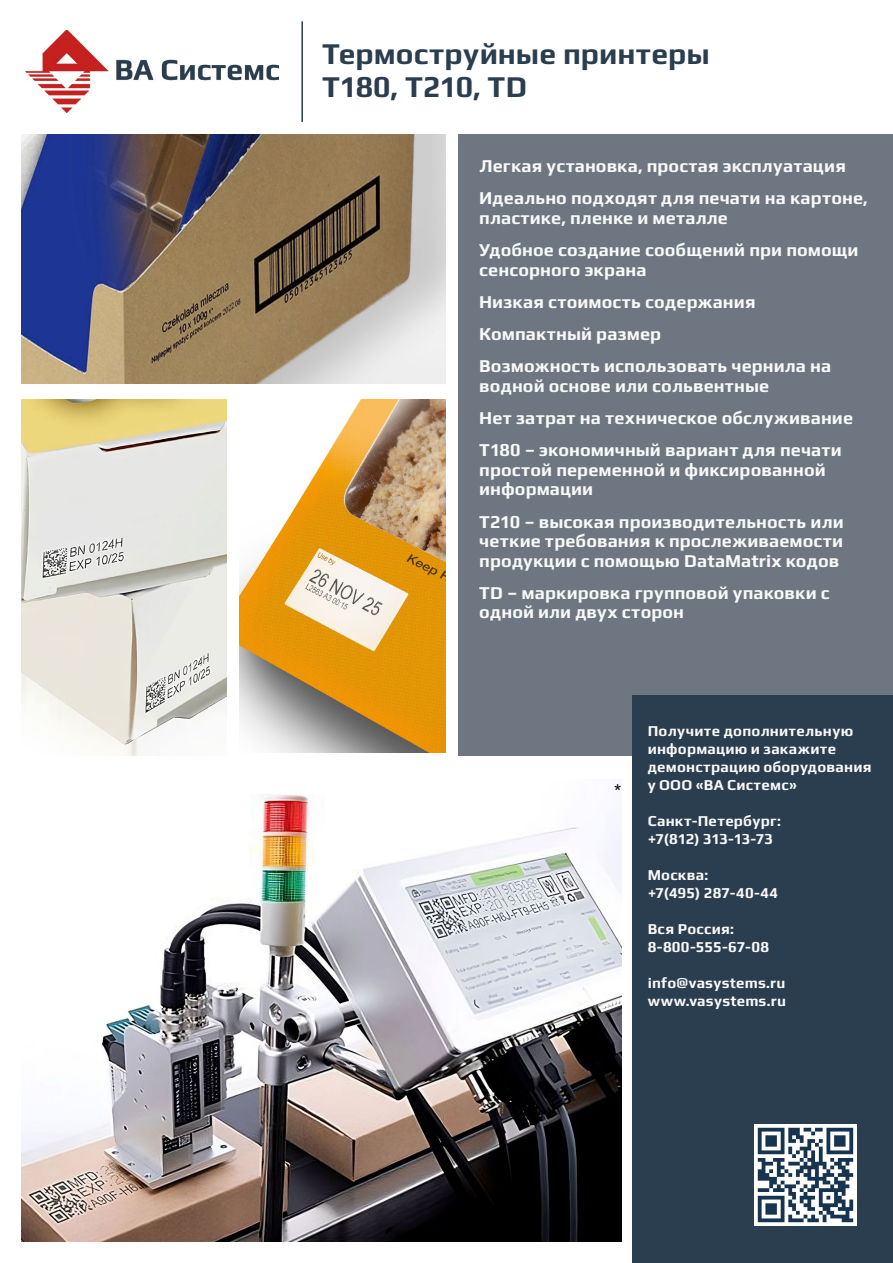
<style>
.page{position:relative;width:893px;height:1263px;background:#fff}
.page>*{position:absolute;margin:0;border:0;box-sizing:border-box;transform-origin:0 0}
.t1{font:700 30px/33px "Play";color:#2b3e4f}
.t2{font:700 18px/32.2px "Play";letter-spacing:.005em;color:#f9f9f9}
.t3{font:18px "Play";color:#000}
.t4{font:700 15px/18px "Play";letter-spacing:.015em;color:#f9f9f9}
</style>
<div class="page">
<div style="left:458px;top:135px;width:435px;height:621px;background:#6e7781"></div>
<div style="left:632px;top:695px;width:261px;height:568px;background:#2b3e4f"></div>
<img style="left:755px;top:1125px;width:101px;height:100px">
<img style="left:26px;top:31px;width:252px;height:81px">
<hr style="left:301px;top:21px;width:2px;height:101px;background:#2b3e4f">
<img style="left:21px;top:794px;width:600px;height:448px">
<img style="left:21px;top:135px;width:424px;height:248px">
<img style="left:21px;top:400px;width:206px;height:356px">
<img style="left:240px;top:400px;width:205px;height:352px">
<h1 class="t1" style="left:322px;top:35px;width:389px">Термоструйные принтеры<br>T180, T210, TD</h1>
<p class="t2" style="left:479px;top:148px;width:390px">Легкая установка, простая эксплуатация<br>Идеально подходят для печати на картоне,</p>
<p class="t2" style="left:479px;top:200px;width:381px">пластике, пленке и металле<br>Удобное создание сообщений при помощи</p>
<p class="t2" style="left:479px;top:252px;width:353px">сенсорного экрана<br>Низкая стоимость содержания<br>Компактный размер<br>Возможность использовать чернила на</p>
<p class="t2" style="left:479px;top:368px;width:375px">водной основе или сольвентные<br>Нет затрат на техническое обслуживание<br>T180 – экономичный вариант для печати</p>
<p class="t2" style="left:479px;top:459px;width:348px;line-height:19.5px">простой переменной и фиксированной информации</p>
<p class="t2" style="left:479px;top:510px;width:366px;line-height:19.5px;text-align:justify">T210 – высокая производительность или четкие требования к прослеживаемости продукции с помощью DataMatrix кодов</p>
<p class="t2" style="left:479px;top:582px;width:352px;line-height:19.5px">TD – маркировка групповой упаковки с одной или двух сторон</p>
<p class="t3" style="left:614px;top:777px;width:9px">*</p>
<p class="t4" style="left:648px;top:721px;width:225px">Получите дополнительную информацию и закажите демонстрацию оборудования у ООО «ВА Системс»</p>
<p class="t4" style="left:648px;top:811px;width:135px">Санкт-Петербург: +7(812) 313-13-73</p>
<p class="t4" style="left:648px;top:865px;width:132px">Москва:<br>+7(495) 287-40-44</p>
<p class="t4" style="left:648px;top:919px;width:123px">Вся Россия:<br>8-800-555-67-08</p>
<p class="t4" style="left:648px;top:973px;width:140px">info@vasystems.ru www.vasystems.ru</p>
</div>
